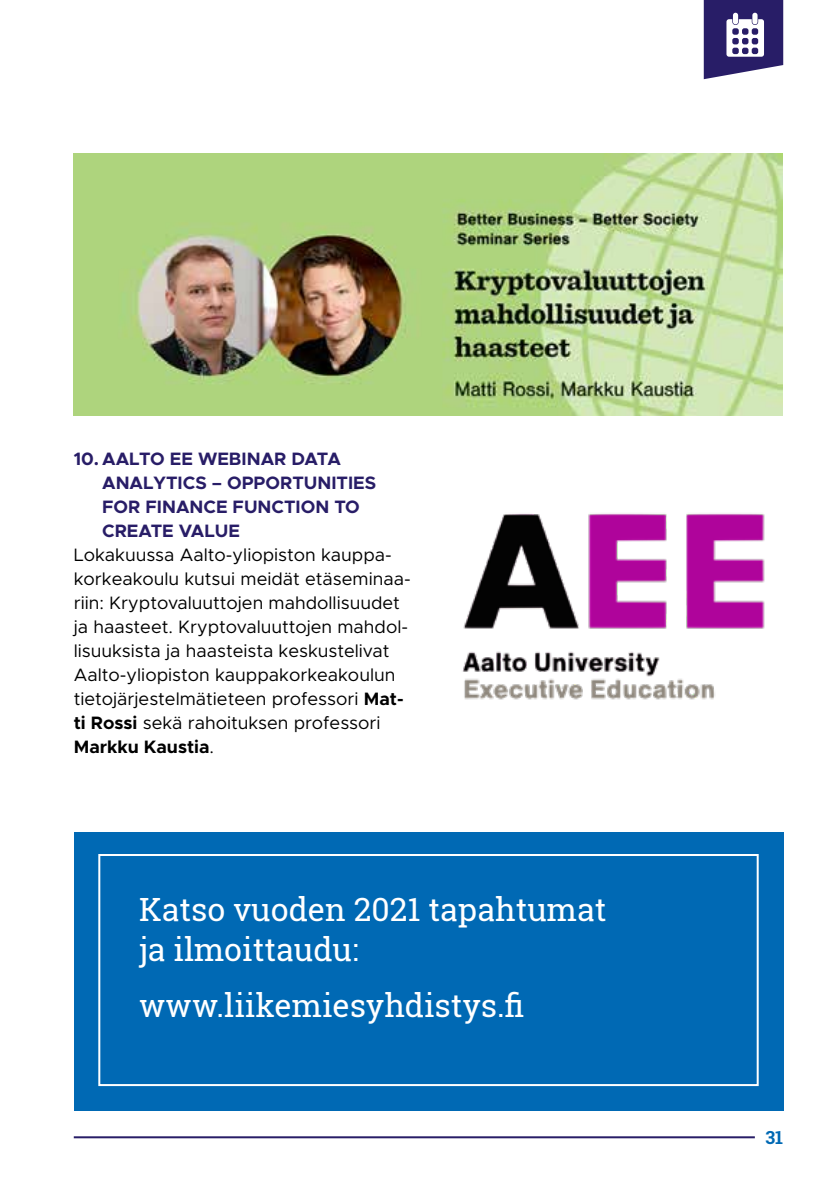
<style>
.page{position:relative;width:840px;height:1191px;background:#fff}
.page>*{position:absolute;margin:0;border:0;box-sizing:border-box;transform-origin:0 0}
.Nosto{font:32px/40px "Roboto Slab";color:#fff}
.Leipis{font:18px/24px "Metropolis";color:#000}
.t1{font:700 18px/24px "Metropolis";color:#281d67}
.t2{font:700 18px "Roboto Slab";color:#0069b4}
.s1{font-weight:700}
</style>
<div class="page">
<hr style="left:74px;top:1136px;width:680px;height:2px;background:#281d67">
<svg style="left:703px;top:0;width:79px;height:79px"></svg>
<div style="left:732px;top:13px;width:5px;height:11px;background:#fff;border-radius:3px"></div>
<div style="left:752px;top:13px;width:5px;height:11px;background:#fff;border-radius:3px"></div>
<div style="left:74px;top:832px;width:708px;height:278px;background:#0069b4"></div>
<div style="left:98px;top:854px;width:660px;height:232px;border:2px solid #fff"></div>
<img style="left:462px;top:513px;width:303px;height:187px">
<img style="left:74px;top:153px;width:707px;height:262px">
<p class="t1" style="left:102px;top:447px;width:275px;text-indent:-28px">10. AALTO EE WEBINAR DATA<br>ANALYTICS – OPPORTUNITIES<br>FOR FINANCE FUNCTION TO<br>CREATE VALUE</p>
<p class="Leipis" style="left:74px;top:543px;width:338px">Lokakuussa Aalto-yliopiston kauppa&shy;korkeakoulu kutsui meidät etäseminaa&shy;riin: Kryptovaluuttojen mahdollisuudet ja haasteet. Kryptovaluuttojen mahdol&shy;lisuuksista ja haasteista keskustelivat Aalto-yliopiston kauppakorkeakoulun tietojärjestelmätieteen professori <span class="s1">Mat&shy;ti Rossi</span> sekä rahoituksen professori <span class="s1">Markku Kaustia</span>.</p>
<p class="Nosto" style="left:139px;top:889px;width:468px">Katso vuoden 2021 tapahtumat ja ilmoittaudu:</p>
<p class="Nosto" style="left:139px;top:985px;width:386px">www.liikemiesyhdistys.fi</p>
<p class="t2" style="left:765px;top:1125px;width:19px">31</p>
</div>
